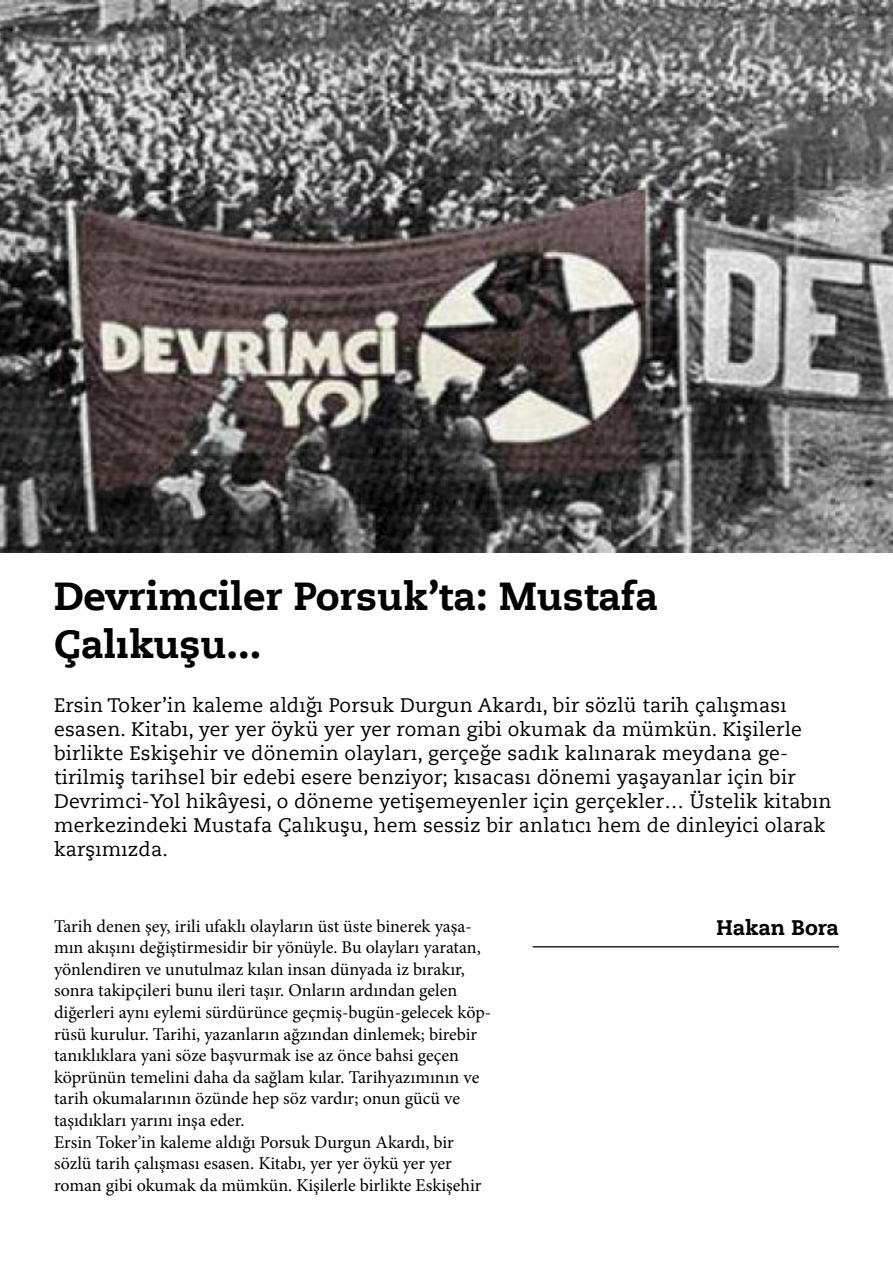
<style>
.page{position:relative;width:893px;height:1263px;background:#fff}
.page>*{position:absolute;margin:0;border:0;box-sizing:border-box;transform-origin:0 0}
.t1{font:700 39px/48px "Caecilia LT Std Roman";color:#000}
.t2{font:700 21px "Caecilia LT Std Roman";color:#000}
.t3{font:19.5px/24px "Caecilia LT Std Roman";letter-spacing:.01em;color:#000}
.t4{font:18px/21.6px "Minion Pro";color:#000}
</style>
<div class="page">
<img style="left:0;top:0;width:893px;height:553px">
<hr style="left:533px;top:946px;width:306px;height:1px;background:#000">
<h1 class="t1" style="left:54px;top:572px;width:606px">Devrimciler Porsuk’ta: Mustafa<br>Çalıkuşu...</h1>
<p class="t3" style="left:54px;top:693px;width:779px">Ersin Toker’in kaleme aldığı Porsuk Durgun Akardı, bir sözlü tarih çalışması esasen. Kitabı, yer yer öykü yer yer roman gibi okumak da mümkün. Kişilerle birlikte Eskişehir ve dönemin olayları, gerçeğe sadık kalınarak meydana ge&shy;tirilmiş tarihsel bir edebi esere benziyor; kısacası dönemi yaşayanlar için bir Devrimci-Yol hikâyesi, o döneme yetişemeyenler için gerçekler… Üstelik kitabın merkezindeki Mustafa Çalıkuşu, hem sessiz bir anlatıcı hem de dinleyici olarak karşımızda.</p>
<p class="t4" style="left:54px;top:915px;width:419px">Tarih denen şey, irili ufaklı olayların üst üste binerek yaşa-</p>
<p class="t2" style="left:716px;top:914px;width:124px">Hakan Bora</p>
<p class="t4" style="left:54px;top:937px;width:439px">mın akışını değiştirmesidir bir yönüyle. Bu olayları yaratan, yönlendiren ve unutulmaz kılan insan dünyada iz bırakır, sonra takipçileri bunu ileri taşır. Onların ardından gelen diğerleri aynı eylemi sürdürünce geçmiş-bugün-gelecek köp&shy;rüsü kurulur. Tarihi, yazanların ağzından dinlemek; birebir tanıklıklara yani söze başvurmak ise az önce bahsi geçen köprünün temelini daha da sağlam kılar. Tarihyazımının ve tarih okumalarının özünde hep söz vardır; onun gücü ve taşıdıkları yarını inşa eder.<br>Ersin Toker’in kaleme aldığı Porsuk Durgun Akardı, bir sözlü tarih çalışması esasen. Kitabı, yer yer öykü yer yer roman gibi okumak da mümkün. Kişilerle birlikte Eskişehir</p>
</div>
